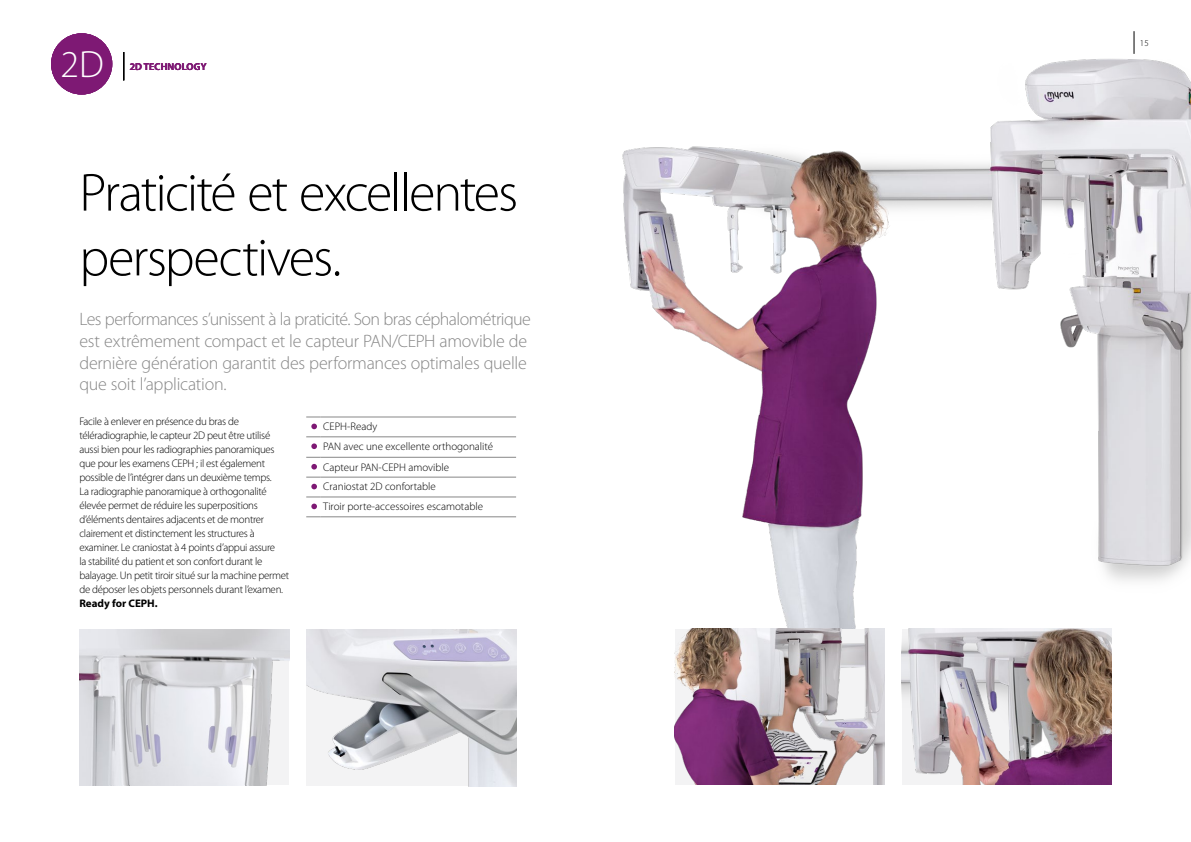
<style>
.page{position:relative;width:1191px;height:842px;background:#fff}
.page>*{position:absolute;margin:0;border:0;box-sizing:border-box;transform-origin:0 0}
._1_Titolo{font:300 54px/64.8px "Myriad Pro";letter-spacing:-.035em;color:#000}
.t1{font:300 38.1px "Myriad Pro";color:#fff}
._2_sottotitolo{font:300 18px/21.6px "Myriad Pro";letter-spacing:-.015em;color:#878787}
._3_corpo_testo{font:300 11px/14px "Myriad Pro";letter-spacing:-.025em;color:#000}
._6_testo_keywords{font:300 11px "Myriad Pro";color:#000}
._3_corpo_testo-2{font:700 11px "Myriad Pro";color:#000}
.t2{font:600 10px "Myriad Pro";letter-spacing:.02em;color:#7e1974}
.t3{font:300 9px "Myriad Pro";color:#000}
</style>
<div class="page">
<div style="left:51px;top:33px;width:61px;height:62px;background:#7e1974;border-radius:50%"></div>
<svg style="left:123px;top:52px;width:1px;height:28px"></svg>
<img style="left:622px;top:38px;width:569px;height:691px">
<img style="left:901px;top:629px;width:210px;height:155px">
<img style="left:306px;top:629px;width:211px;height:157px">
<img style="left:79px;top:629px;width:210px;height:156px">
<img style="left:104px;top:652px;width:179px;height:132px">
<img style="left:675px;top:629px;width:209px;height:155px">
<svg style="left:306px;top:417px;width:14px;height:1px"></svg>
<hr style="left:320px;top:417px;width:196px;height:1px;background:#878787">
<hr style="left:320px;top:437px;width:196px;height:1px;background:#878787">
<svg style="left:306px;top:457px;width:14px;height:1px"></svg>
<hr style="left:320px;top:457px;width:196px;height:1px;background:#878787">
<svg style="left:306px;top:477px;width:14px;height:1px"></svg>
<hr style="left:320px;top:477px;width:196px;height:1px;background:#878787">
<svg style="left:306px;top:497px;width:14px;height:1px"></svg>
<hr style="left:320px;top:497px;width:196px;height:1px;background:#878787">
<svg style="left:306px;top:517px;width:14px;height:1px"></svg>
<hr style="left:320px;top:517px;width:196px;height:1px;background:#878787">
<svg style="left:311px;top:424px;width:6px;height:5px"></svg>
<svg style="left:306px;top:437px;width:14px;height:12px"></svg>
<svg style="left:311px;top:464px;width:6px;height:5px"></svg>
<svg style="left:311px;top:484px;width:6px;height:5px"></svg>
<svg style="left:311px;top:504px;width:6px;height:5px"></svg>
<h2 class="t1" style="left:61px;top:43px;width:45px">2D</h2>
<p class="t2" style="left:130px;top:61px;width:78px">2D TECHNOLOGY</p>
<p class="_1_Titolo" style="left:79px;top:161px;width:440px">Praticité et excellentes perspectives.</p>
<p class="_2_sottotitolo" style="left:79px;top:309px;width:453px">Les performances s’unissent à la praticité. Son bras céphalométrique est extrêmement compact et le capteur PAN/CEPH amovible de dernière génération garantit des performances optimales quelle que soit l’application.</p>
<p class="_3_corpo_testo" style="left:79px;top:414px;width:211px">Facile à enlever en présence du bras de téléradiographie, le capteur 2D peut être utilisé aussi bien pour les radiographies panoramiques que pour les examens CEPH ; il est également possible de l’intégrer dans un deuxième temps.<br>La radiographie panoramique à orthogonalité élevée permet de réduire les superpositions d’éléments dentaires adjacents et de montrer clairement et distinctement les structures à examiner. Le craniostat à 4 points d’appui assure<br>la stabilité du patient et son confort durant le balayage. Un petit tiroir situé sur la machine permet de déposer les objets personnels durant l’examen.</p>
<p class="_3_corpo_testo-2" style="left:79px;top:597px;width:80px">Ready for CEPH.</p>
<p class="_6_testo_keywords" style="left:323px;top:420px;width:55px">CEPH-Ready</p>
<p class="_6_testo_keywords" style="left:323px;top:440px;width:171px">PAN avec une excellente orthogonalité</p>
<p class="_6_testo_keywords" style="left:323px;top:461px;width:127px">Capteur PAN-CEPH amovible</p>
<p class="_6_testo_keywords" style="left:323px;top:481px;width:114px">Craniostat 2D confortable</p>
<p class="_6_testo_keywords" style="left:323px;top:500px;width:161px">Tiroir porte-accessoires escamotable</p>
<p class="t3" style="left:1140px;top:38px;width:10px">15</p>
</div>
